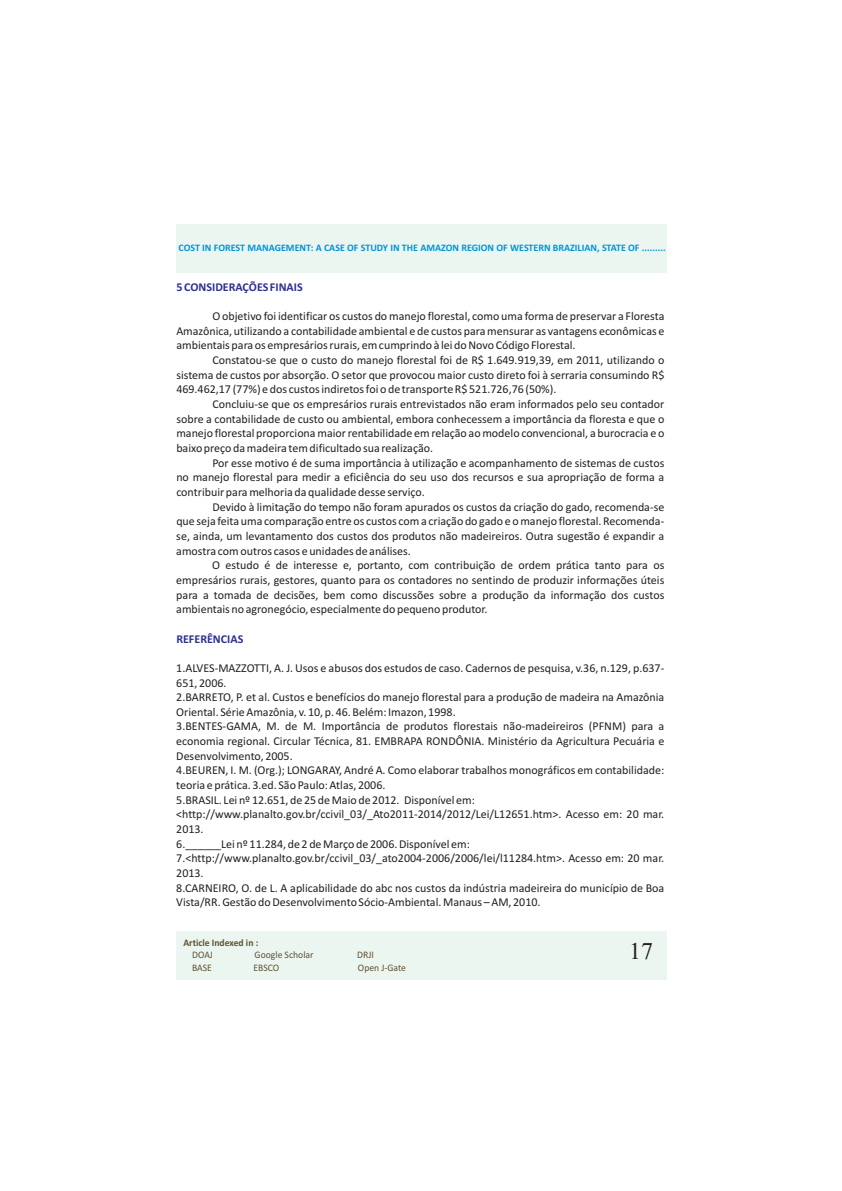
<style>
.page{position:relative;width:842px;height:1191px;background:#fff}
.page>*{position:absolute;margin:0;border:0;box-sizing:border-box;transform-origin:0 0}
.t1{font:24px "Times New Roman";color:#231f20}
.t2{font:12px/14.6px "Calibri";color:#231f20;text-align:justify}
.t3{font:700 12px "Calibri";color:#2e3092}
.t4{font:700 10px "Calibri";color:#0095d9}
.t5{font:10px "Calibri";color:#605230}
.t6{font:700 10px "Calibri";color:#605230}
</style>
<div class="page">
<div style="left:176px;top:931px;width:491px;height:48px;background:#ecf6f1"></div>
<div style="left:176px;top:224px;width:491px;height:48px;background:#ecf6f1"></div>
<p class="t4" style="left:178px;top:244px;width:489px">COST IN FOREST MANAGEMENT: A CASE OF STUDY IN THE AMAZON REGION OF WESTERN BRAZILIAN, STATE OF .........</p>
<p class="t3" style="left:176px;top:282px;width:128px">5 CONSIDERAÇÕES FINAIS</p>
<p class="t2" style="left:176px;top:310px;width:490px;text-indent:36px">O objetivo foi identificar os custos do manejo florestal, como uma forma de preservar a Floresta Amazônica, utilizando a contabilidade ambiental e de custos para mensurar as vantagens econômicas e ambientais para os empresários rurais, em cumprindo à lei do Novo Código Florestal.</p>
<p class="t2" style="left:176px;top:354px;width:489px;text-indent:36px">Constatou-se que o custo do manejo florestal foi de R$ 1.649.919,39, em 2011, utilizando o sistema de custos por absorção. O setor que provocou maior custo direto foi à serraria consumindo R$ 469.462,17 (77%) e dos custos indiretos foi o de transporte R$ 521.726,76 (50%).</p>
<p class="t2" style="left:176px;top:398px;width:490px;text-indent:36px">Concluiu-se que os empresários rurais entrevistados não eram informados pelo seu contador sobre a contabilidade de custo ou ambiental, embora conhecessem a importância da floresta e que o manejo florestal proporciona maior rentabilidade em relação ao modelo convencional, a burocracia e o baixo preço da madeira tem dificultado sua realização.</p>
<p class="t2" style="left:176px;top:456px;width:489px;text-indent:36px">Por esse motivo é de suma importância à utilização e acompanhamento de sistemas de custos no manejo florestal para medir a eficiência do seu uso dos recursos e sua apropriação de forma a contribuir para melhoria da qualidade desse serviço.</p>
<p class="t2" style="left:176px;top:500px;width:490px;text-indent:36px">Devido à limitação do tempo não foram apurados os custos da criação do gado, recomenda-se que seja feita uma comparação entre os custos com a criação do gado e o manejo florestal. Recomenda&shy;se, ainda, um levantamento dos custos dos produtos não madeireiros. Outra sugestão é expandir a amostra com outros casos e unidades de análises.</p>
<p class="t2" style="left:176px;top:559px;width:490px;text-indent:36px">O estudo é de interesse e, portanto, com contribuição de ordem prática tanto para os empresários rurais, gestores, quanto para os contadores no sentindo de produzir informações úteis para a tomada de decisões, bem como discussões sobre a produção da informação dos custos ambientais no agronegócio, especialmente do pequeno produtor.</p>
<p class="t3" style="left:176px;top:633px;width:68px">REFERÊNCIAS</p>
<p class="t2" style="left:176px;top:661px;width:490px;text-align:left">1.ALVES-MAZZOTTI, A. J. Usos e abusos dos estudos de caso. Cadernos de pesquisa, v.36, n.129, p.637- 651, 2006.<br>2.BARRETO, P. et al. Custos e benefícios do manejo florestal para a produção de madeira na Amazônia Oriental. Série Amazônia, v. 10, p. 46. Belém: Imazon, 1998.<br>3.BENTES-GAMA, M. de M. Importância de produtos florestais não-madeireiros (PFNM) para a economia regional. Circular Técnica, 81. EMBRAPA RONDÔNIA. Ministério da Agricultura Pecuária e Desenvolvimento, 2005.<br>4.BEUREN, I. M. (Org.); LONGARAY, André A. Como elaborar trabalhos monográficos em contabilidade: teoria e prática. 3.ed. São Paulo: Atlas, 2006.<br>5.BRASIL. Lei nº 12.651, de 25 de Maio de 2012. Disponível em: &lt;http://www.planalto.gov.br/ccivil_03/_Ato2011-2014/2012/Lei/L12651.htm&gt;. Acesso em: 20 mar.<br>2013.<br>6.______Lei nº 11.284, de 2 de Março de 2006. Disponível em:<br>7.&lt;http://www.planalto.gov.br/ccivil_03/_ato2004-2006/2006/lei/l11284.htm&gt;. Acesso em: 20 mar.<br>2013.<br>8.CARNEIRO, O. de L. A aplicabilidade do abc nos custos da indústria madeireira do município de Boa Vista/RR. Gestão do Desenvolvimento Sócio-Ambiental. Manaus – AM, 2010.</p>
<h1 class="t1" style="left:629px;top:942px;width:25px">17</h1>
<p class="t6" style="left:183px;top:938px;width:76px">Article Indexed in :</p>
<p class="t5" style="left:192px;top:951px;width:22px">DOAJ</p>
<p class="t5" style="left:255px;top:951px;width:60px">Google Scholar</p>
<p class="t5" style="left:357px;top:951px;width:18px">DRJI</p>
<p class="t5" style="left:192px;top:963px;width:21px">BASE</p>
<p class="t5" style="left:253px;top:963px;width:27px">EBSCO</p>
<p class="t5" style="left:358px;top:963px;width:50px">Open J-Gate</p>
</div>
